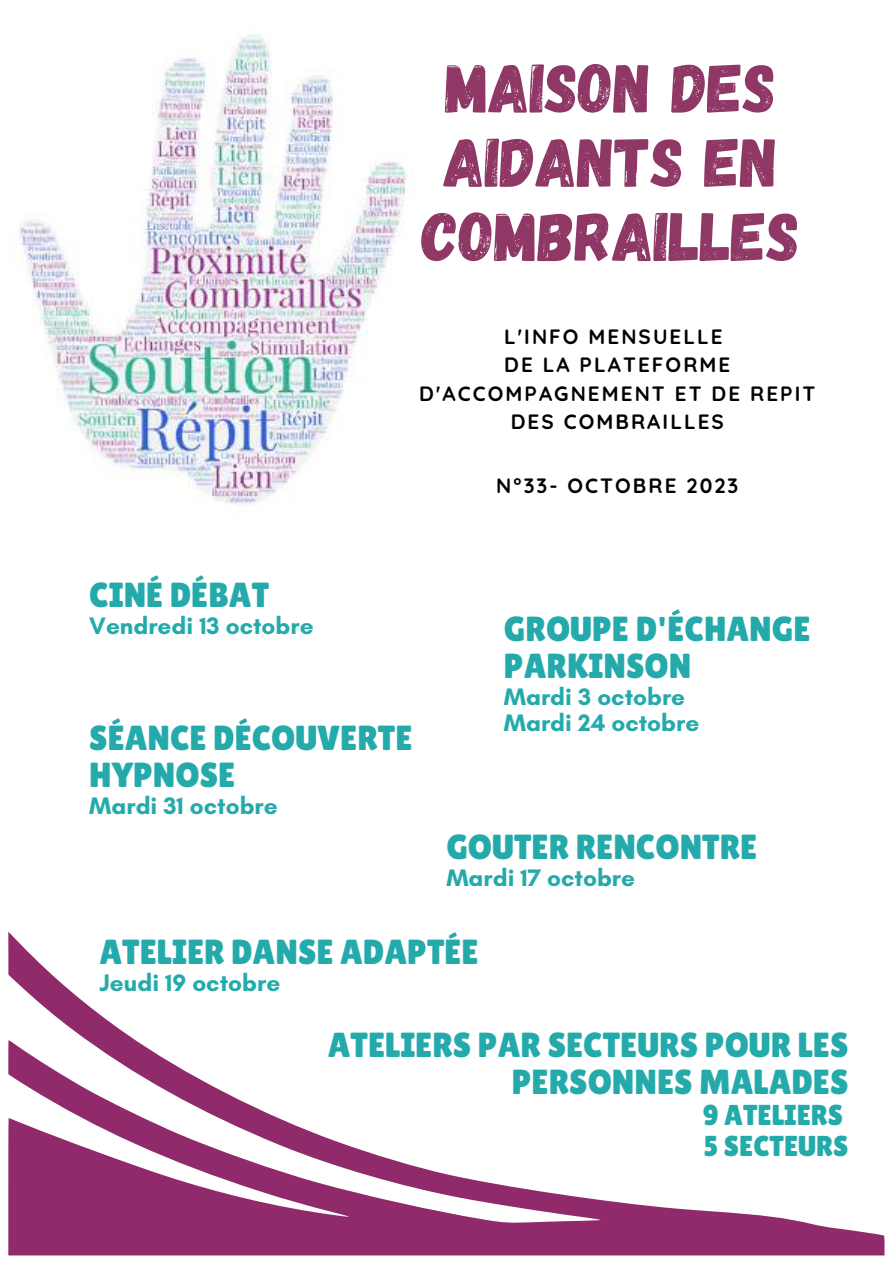
<style>
.page{position:relative;width:893px;height:1264px;background:#fff}
.page>*{position:absolute;margin:0;border:0;box-sizing:border-box;transform-origin:0 0}
.t1{font:68.85px/74.2px "Gagalin";color:#8f3866;text-align:center}
.t2{font:34.8px/37px "Lilita One";color:#25aaab}
.t3{font:28.8px/30.3px "Lilita One";color:#25aaab}
.t4{font:700 24.3px/25.8px "Glacial Indifference";color:#25aaab}
.t5{font:700 20.7px/28px "Quicksand";letter-spacing:.1em;color:#000;text-align:center}
</style>
<div class="page">
<svg style="left:8px;top:931px;width:876px;height:324px"></svg>
<img style="left:20px;top:34px;width:387px;height:470px">
<h1 class="t1" style="left:422px;top:48px;width:379px">MAISON DES<br>AIDANTS EN<br>COMBRAILLES</h1>
<p class="t5" style="left:419px;top:322px;width:397px">L'INFO MENSUELLE<br>DE LA PLATEFORME<br>D'ACCOMPAGNEMENT ET DE REPIT<br>DES COMBRAILLES</p>
<p class="t2" style="left:89px;top:576px;width:181px">CINÉ DÉBAT</p>
<p class="t4" style="left:89px;top:612px;width:226px">Vendredi 13 octobre</p>
<p class="t2" style="left:89px;top:719px;width:325px">SÉANCE DÉCOUVERTE<br>HYPNOSE</p>
<p class="t4" style="left:89px;top:792px;width:190px">Mardi 31 octobre</p>
<p class="t5" style="left:496px;top:471px;width:243px">N°33- OCTOBRE 2023</p>
<p class="t2" style="left:504px;top:610px;width:308px">GROUPE D'ÉCHANGE<br>PARKINSON</p>
<p class="t4" style="left:504px;top:683px;width:197px">Mardi 3 octobre<br>Mardi 24 octobre</p>
<p class="t2" style="left:446px;top:828px;width:312px">GOUTER RENCONTRE</p>
<p class="t4" style="left:446px;top:864px;width:190px">Mardi 17 octobre</p>
<p class="t2" style="left:99px;top:933px;width:380px">ATELIER DANSE ADAPTÉE</p>
<p class="t4" style="left:99px;top:969px;width:182px">Jeudi 19 octobre</p>
<p class="t2" style="left:328px;top:1025px;width:522px;text-align:right">ATELIERS PAR SECTEURS POUR LES<br>PERSONNES MALADES</p>
<p class="t3" style="left:702px;top:1099px;width:147px">9 ATELIERS<br>5 SECTEURS</p>
</div>
